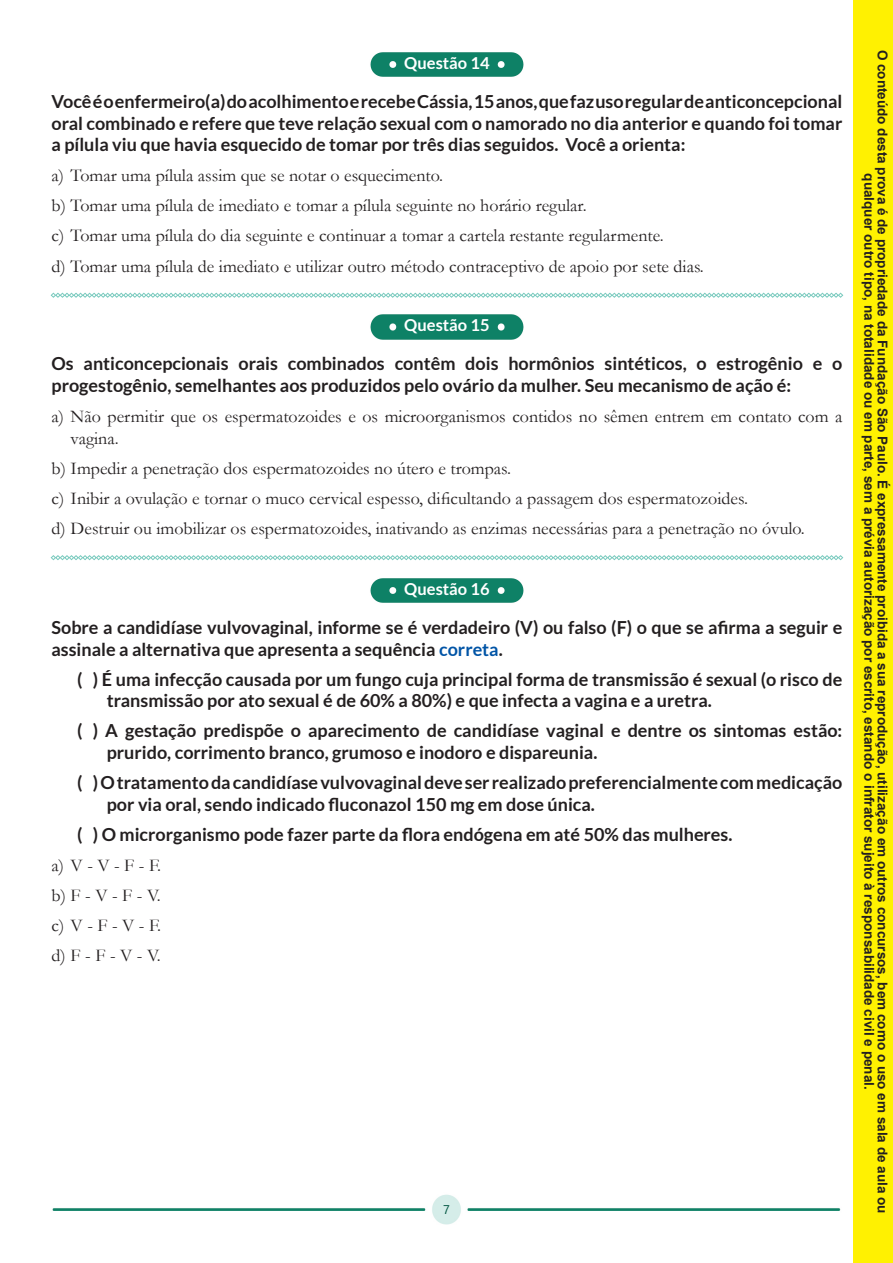
<style>
.page{position:relative;width:893px;height:1263px;background:#fff}
.page>*{position:absolute;margin:0;border:0;box-sizing:border-box;transform-origin:0 0}
.Alternativas{font:700 18px/21.6px "Lato";color:#231f20}
.Alternativas-2{font:18px/21.6px "Garamond";color:#231f20}
.t1{font:700 16.5px "Lato";color:#fff}
.t2{font:700 13.5px/13.5px "Arial";color:#231f20;text-align:center}
.t3{font:12.6px "Segoe UI";color:#035743}
.s1{color:#0154a6}
</style>
<div class="page">
<img style="left:52px;top:1194px;width:789px;height:31px">
<img style="left:370px;top:52px;width:154px;height:25px">
<img style="left:370px;top:314px;width:154px;height:26px">
<img style="left:370px;top:578px;width:154px;height:25px">
<svg style="left:51px;top:293px;width:792px;height:5px"></svg>
<svg style="left:51px;top:555px;width:792px;height:5px"></svg>
<div style="left:853px;top:0;width:40px;height:1263px;background:#fff101"></div>
<p class="t1" style="left:404px;top:54px;width:87px">Questão 14</p>
<p class="Alternativas" style="left:52px;top:90px;width:792px;text-align:justify">Você é o enfermeiro(a) do acolhimento e recebe Cássia, 15 anos, que faz uso regular de anticoncepcional oral combinado e refere que teve relação sexual com o namorado no dia anterior e quando foi tomar a pílula viu que havia esquecido de tomar por três dias seguidos. Você a orienta:</p>
<p class="Alternativas-2" style="left:52px;top:164px;width:393px">a) Tomar uma pílula assim que se notar o esquecimento.</p>
<p class="Alternativas-2" style="left:52px;top:194px;width:537px">b) Tomar uma pílula de imediato e tomar a pílula seguinte no horário regular.</p>
<p class="Alternativas-2" style="left:52px;top:225px;width:614px">c) Tomar uma pílula do dia seguinte e continuar a tomar a cartela restante regularmente.</p>
<p class="Alternativas-2" style="left:52px;top:255px;width:654px">d) Tomar uma pílula de imediato e utilizar outro método contraceptivo de apoio por sete dias.</p>
<p class="t1" style="left:404px;top:316px;width:87px">Questão 15</p>
<p class="Alternativas" style="left:52px;top:353px;width:792px">Os anticoncepcionais orais combinados contêm dois hormônios sintéticos, o estrogênio e o progestogênio, semelhantes aos produzidos pelo ovário da mulher. Seu mecanismo de ação é:</p>
<p class="Alternativas-2" style="left:71px;top:405px;width:773px;text-indent:-19px">a) Não permitir que os espermatozoides e os microorganismos contidos no sêmen entrem em contato com a vagina.</p>
<p class="Alternativas-2" style="left:52px;top:457px;width:461px">b) Impedir a penetração dos espermatozoides no útero e trompas.</p>
<p class="Alternativas-2" style="left:52px;top:487px;width:698px">c) Inibir a ovulação e tornar o muco cervical espesso, dificultando a passagem dos espermatozoides.</p>
<p class="Alternativas-2" style="left:52px;top:517px;width:755px">d) Destruir ou imobilizar os espermatozoides, inativando as enzimas necessárias para a penetração no óvulo.</p>
<p class="t1" style="left:404px;top:580px;width:87px">Questão 16</p>
<p class="Alternativas" style="left:52px;top:616px;width:792px">Sobre a candidíase vulvovaginal, informe se é verdadeiro (V) ou falso (F) o que se afirma a seguir e assinale a alternativa que apresenta a sequência <span class="s1">correta</span>.</p>
<p class="Alternativas" style="left:107px;top:668px;width:737px;text-indent:-30px">( ) É uma infecção causada por um fungo cuja principal forma de transmissão é sexual (o risco de transmissão por ato sexual é de 60% a 80%) e que infecta a vagina e a uretra.</p>
<p class="Alternativas" style="left:107px;top:720px;width:737px;text-indent:-30px">( ) A gestação predispõe o aparecimento de candidíase vaginal e dentre os sintomas estão: prurido, corrimento branco, grumoso e inodoro e dispareunia.</p>
<p class="Alternativas" style="left:107px;top:771px;width:737px;text-indent:-30px">( ) O tratamento da candidíase vulvovaginal deve ser realizado preferencialmente com medicação por via oral, sendo indicado fluconazol 150 mg em dose única.</p>
<p class="Alternativas" style="left:77px;top:823px;width:657px">( ) O microrganismo pode fazer parte da flora endógena em até 50% das mulheres.</p>
<p class="Alternativas-2" style="left:52px;top:854px;width:111px">a) V - V - F - F.</p>
<p class="Alternativas-2" style="left:52px;top:884px;width:111px">b) F - V - F - V.</p>
<p class="Alternativas-2" style="left:52px;top:914px;width:111px">c) V - F - V - F.</p>
<p class="Alternativas-2" style="left:52px;top:944px;width:111px">d) F - F - V - V.</p>
<p class="t3" style="left:443px;top:1198px;width:8px">7</p>
<p class="t2" style="left:889px;top:50px;width:1165px;rotate:90deg">O conteúdo desta prova é de propriedade da Fundação São Paulo. É expressamente proibida a sua reprodução, utilização em outros concursos, bem como o uso em sala de aula ou qualquer outro tipo, na totalidade ou em parte, sem a prévia autorização por escrito, estando o infrator sujeito à responsabilidade civil e penal.</p>
</div>
